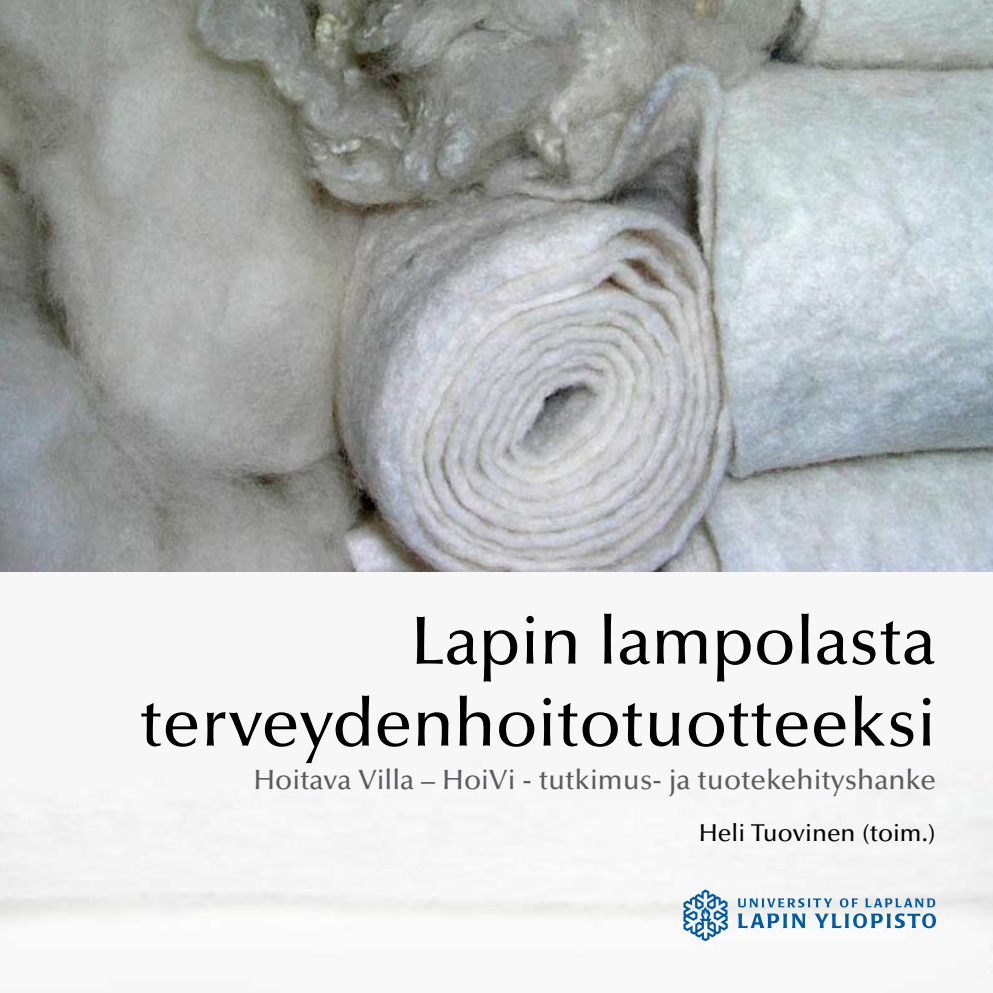
<style>
.page{position:relative;width:993px;height:993px;background:#fff}
.page>*{position:absolute;margin:0;border:0;box-sizing:border-box;transform-origin:0 0}
.t1{font:500 68.25px/81.9px "Optima LT Std";color:#000;text-align:right}
.t2{font:500 28px "Optima LT Std";color:#5c5b60}
.kirjoittaja{font:500 24.5px "Optima LT Std";color:#000}
</style>
<div class="page">
<img style="left:0;top:571px;width:992px;height:403px">
<svg style="left:683px;top:889px;width:44px;height:51px"></svg>
<svg style="left:864px;top:898px;width:70px;height:9px"></svg>
<svg style="left:737px;top:913px;width:68px;height:14px"></svg>
<svg style="left:839px;top:898px;width:18px;height:9px"></svg>
<svg style="left:814px;top:913px;width:121px;height:14px"></svg>
<svg style="left:737px;top:898px;width:95px;height:9px"></svg>
<img style="left:0;top:0;width:992px;height:571px">
<p class="t1" style="left:140px;top:601px;width:797px">Lapin lampolasta terveydenhoitotuotteeksi</p>
<p class="t2" style="left:253px;top:763px;width:683px">Hoitava Villa – HoiVi - tutkimus- ja tuotekehityshanke</p>
<p class="kirjoittaja" style="left:698px;top:819px;width:238px">Heli Tuovinen (toim.)</p>
</div>
